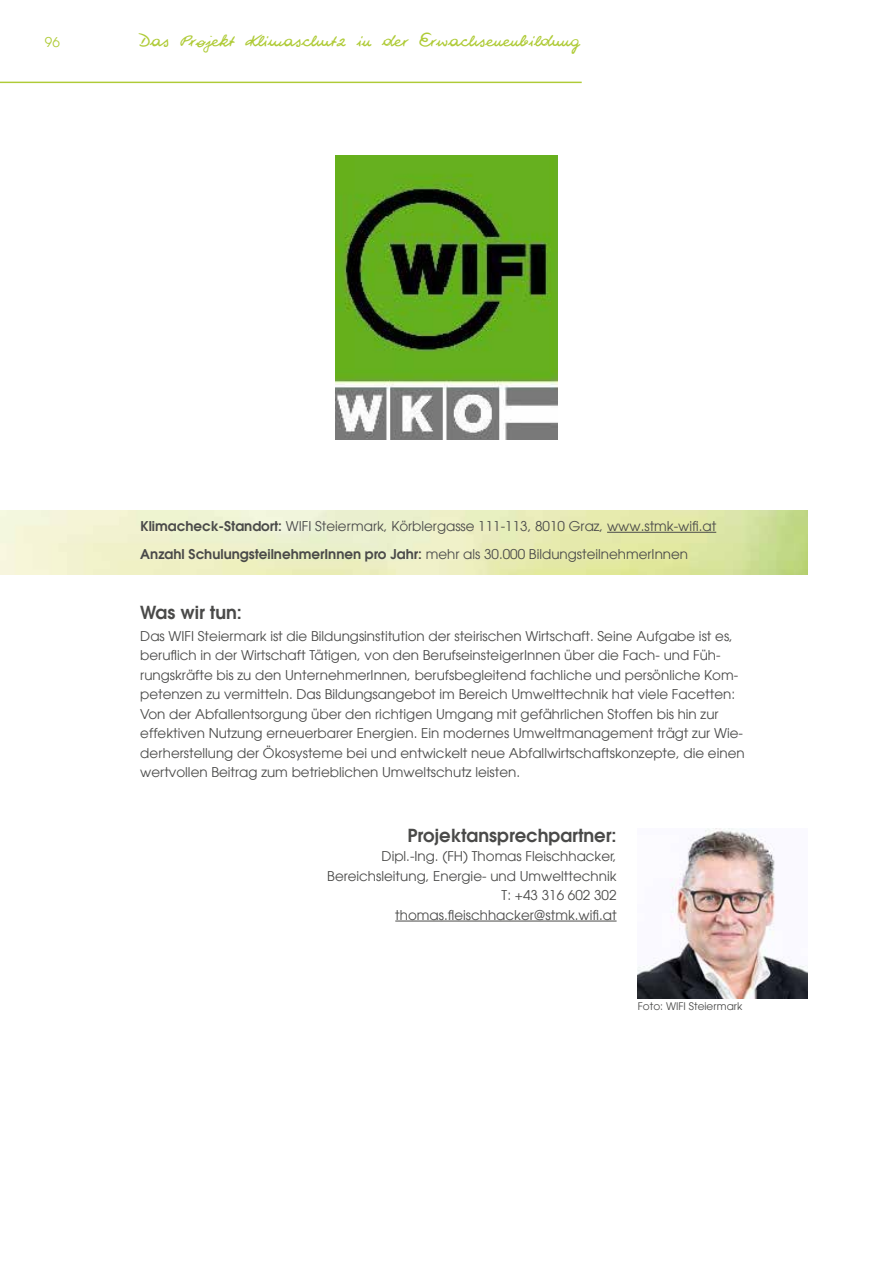
<style>
.page{position:relative;width:893px;height:1263px;background:#fff}
.page>*{position:absolute;margin:0;border:0;box-sizing:border-box;transform-origin:0 0}
.t1{font:21px "WIP Sugar Baby";color:#afcb37}
.t2{font:600 18px "Avant Garde LT";color:#4a4a49}
.t3{font:13.5px/19.5px "Avant Garde LT";color:#4a4a49}
.t4{font:13.5px "Avant Garde LT";color:#afcb37}
.t5{font:10.5px "Avant Garde LT";color:#4a4a49}
.s1{font-weight:600}
</style>
<div class="page">
<hr style="left:607px;top:532px;width:109px;height:1px;background:#4a4a49">
<hr style="left:0;top:82px;width:582px;height:1px;background:#afcb37">
<img style="left:336px;top:156px;width:221px;height:283px">
<hr style="left:395px;top:921px;width:222px;height:1px;background:#4a4a49">
<img style="left:638px;top:828px;width:170px;height:170px">
<p class="t4" style="left:45px;top:34px;width:16px">96</p>
<h1 class="t1" style="left:140px;top:30px;width:441px">Das Projekt Klimaschutz in der Erwachsenenbildung</h1>
<p class="t3" style="left:140px;top:512px;width:577px;line-height:28px"><span class="s1">Klimacheck-Standort:</span> WIFI Steiermark, Körblergasse 111-113, 8010 Graz, www.stmk-wifi.at<br><span class="s1">Anzahl SchulungsteilnehmerInnen pro Jahr:</span> mehr als 30.000 BildungsteilnehmerInnen</p>
<h2 class="t2" style="left:140px;top:600px;width:103px">Was wir tun:</h2>
<p class="t3" style="left:140px;top:626px;width:606px">Das WIFI Steiermark ist die Bildungsinstitution der steirischen Wirtschaft. Seine Aufgabe ist es, beruflich in der Wirtschaft Tätigen, von den BerufseinsteigerInnen über die Fach- und Füh&shy;rungskräfte bis zu den UnternehmerInnen, berufsbegleitend fachliche und persönliche Kom&shy;petenzen zu vermitteln. Das Bildungsangebot im Bereich Umwelttechnik hat viele Facetten:<br>Von der Abfallentsorgung über den richtigen Umgang mit gefährlichen Stoffen bis hin zur effektiven Nutzung erneuerbarer Energien. Ein modernes Umweltmanagement trägt zur Wie&shy;derherstellung der Ökosysteme bei und entwickelt neue Abfallwirtschaftskonzepte, die einen wertvollen Beitrag zum betrieblichen Umweltschutz leisten.</p>
<h2 class="t2" style="left:407px;top:823px;width:211px">Projektansprechpartner:</h2>
<p class="t3" style="left:327px;top:846px;width:291px;text-align:right">Dipl.-Ing. (FH) Thomas Fleischhacker, Bereichsleitung, Energie- und Umwelttechnik T: +43 316 602 302 thomas.fleischhacker@stmk.wifi.at</p>
<p class="t5" style="left:638px;top:1000px;width:106px">Foto: WIFI Steiermark</p>
</div>
